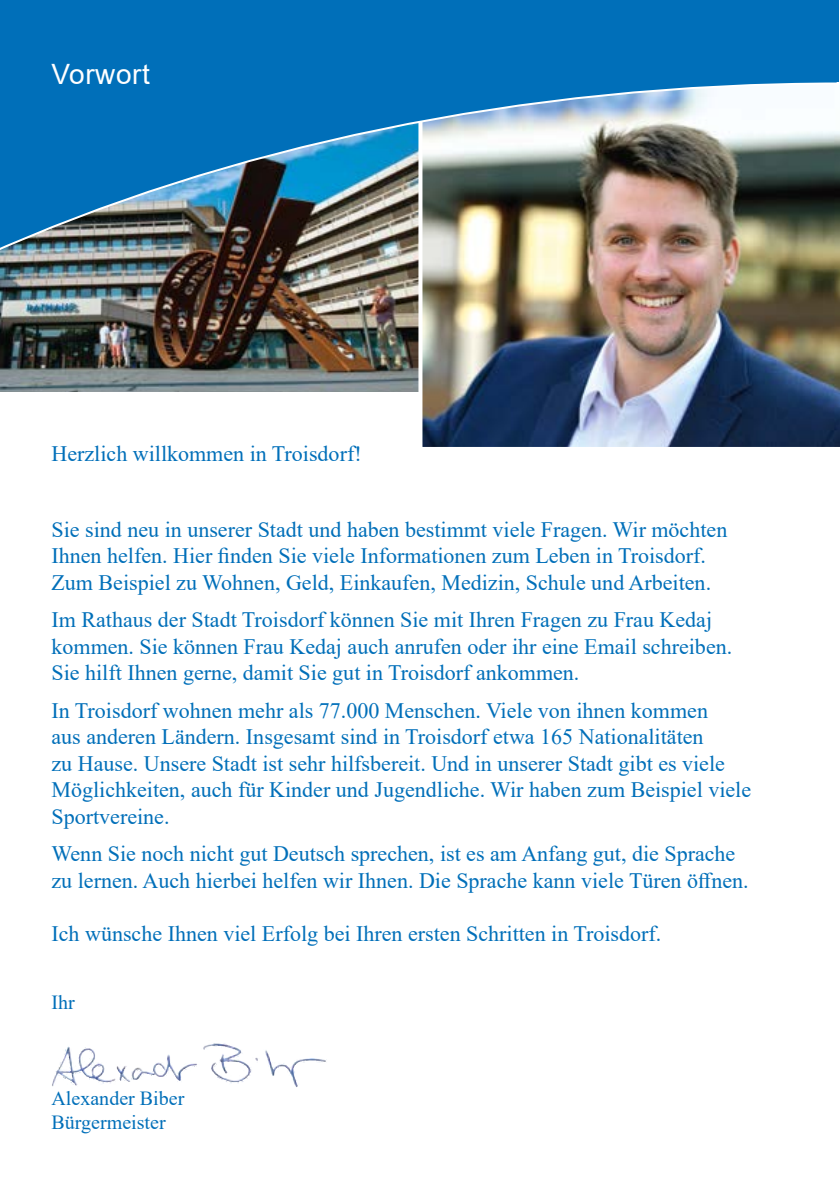
<style>
.page{position:relative;width:840px;height:1191px;background:#fff}
.page>*{position:absolute;margin:0;border:0;box-sizing:border-box;transform-origin:0 0}
.t1{font:28px "Arial";letter-spacing:.02em;color:#fff}
.t2{font:22px/26.4px "Times New Roman";color:#006fb9}
.t3{font:20px/24px "Times New Roman";color:#006fb9}
</style>
<div class="page">
<img style="left:0;top:259px;width:418px;height:132px">
<img style="left:418px;top:259px;width:421px;height:188px">
<img style="left:0;top:0;width:839px;height:259px">
<img style="left:203px;top:1043px;width:45px;height:34px">
<p class="t1" style="left:51px;top:55px;width:100px">Vorwort</p>
<p class="t2" style="left:51px;top:440px;width:311px">Herzlich willkommen in Troisdorf!</p>
<p class="t2" style="left:51px;top:515px;width:677px">Sie sind neu in unserer Stadt und haben bestimmt viele Fragen. Wir möchten</p>
<p class="t2" style="left:51px;top:542px;width:655px">Ihnen helfen. Hier finden Sie viele Informationen zum Leben in Troisdorf.</p>
<p class="t2" style="left:51px;top:568px;width:660px">Zum Beispiel zu Wohnen, Geld, Einkaufen, Medizin, Schule und Arbeiten.</p>
<p class="t2" style="left:51px;top:606px;width:682px">Im Rathaus der Stadt Troisdorf können Sie mit Ihren Fragen zu Frau Kedaj kommen. Sie können Frau Kedaj auch anrufen oder ihr eine Email schreiben.<br>Sie hilft Ihnen gerne, damit Sie gut in Troisdorf ankommen.</p>
<p class="t2" style="left:51px;top:697px;width:657px">In Troisdorf wohnen mehr als 77.000 Menschen. Viele von ihnen kommen</p>
<p class="t2" style="left:51px;top:723px;width:653px">aus anderen Ländern. Insgesamt sind in Troisdorf etwa 165 Nationalitäten</p>
<p class="t2" style="left:51px;top:749px;width:700px">zu Hause. Unsere Stadt ist sehr hilfsbereit. Und in unserer Stadt gibt es viele<br>Möglichkeiten, auch für Kinder und Jugendliche. Wir haben zum Beispiel viele<br>Sportvereine.</p>
<p class="t2" style="left:51px;top:840px;width:685px">Wenn Sie noch nicht gut Deutsch sprechen, ist es am Anfang gut, die Sprache</p>
<p class="t2" style="left:51px;top:866px;width:698px">zu lernen. Auch hierbei helfen wir Ihnen. Die Sprache kann viele Türen öffnen.</p>
<p class="t2" style="left:51px;top:919px;width:611px">Ich wünsche Ihnen viel Erfolg bei Ihren ersten Schritten in Troisdorf.</p>
<p class="t3" style="left:51px;top:990px;width:25px">Ihr</p>
<p class="t3" style="left:51px;top:1086px;width:134px">Alexander Biber<br>Bürgermeister</p>
</div>
